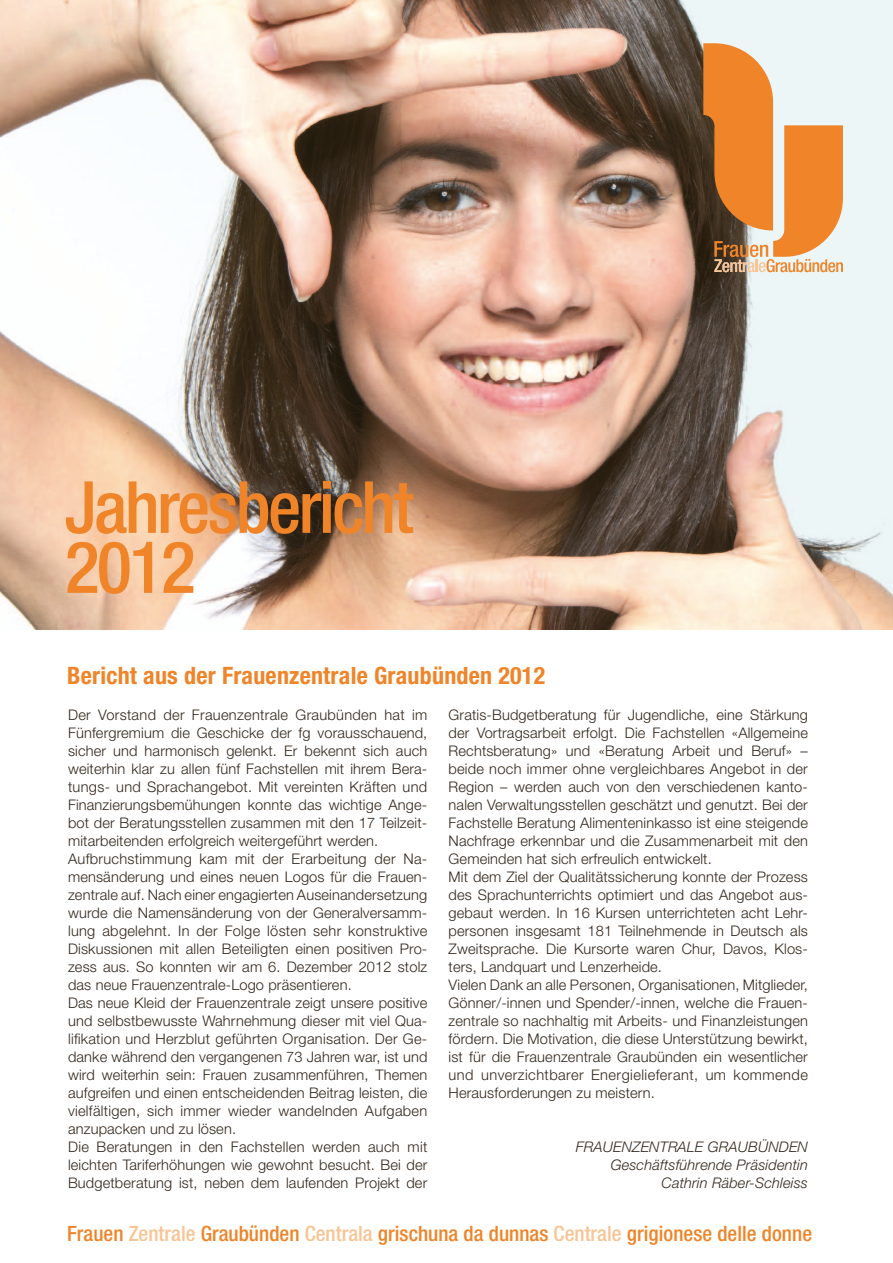
<style>
.page{position:relative;width:893px;height:1263px;background:#fff}
.page>*{position:absolute;margin:0;border:0;box-sizing:border-box;transform-origin:0 0}
.t1{font:500 condensed 72px/60px "Helvetica Neue";letter-spacing:-.035em;color:#ef8428}
.t2{font:700 condensed 24px "Helvetica Neue";letter-spacing:.01em;color:#ef8428}
.t3{font:500 condensed 21.15px "Helvetica Neue";color:#ef8428}
.t4{font:300 14.7px/18px "Helvetica Neue";letter-spacing:.01em;color:#33271c}
.t5{font:italic 300 14.7px/18px "Helvetica Neue";letter-spacing:.01em;color:#33271c;text-align:right}
.s1{color:#f9c493}
</style>
<div class="page">
<img style="left:0;top:0;width:893px;height:630px">
<svg style="left:703px;top:43px;width:140px;height:229px;background:#da9f6a"></svg>
<h1 class="t1" style="left:65px;top:476px;width:350px">Jahresbericht<br>2012</h1>
<h2 class="t2" style="left:67px;top:661px;width:480px">Bericht aus der Frauenzentrale Graubünden 2012</h2>
<p class="t4" style="left:449px;top:705px;width:361px">Gratis-Budgetberatung für Jugendliche, eine Stärkung der Vortragsarbeit erfolgt. Die Fachstellen «Allgemeine Rechtsberatung» und «Beratung Arbeit und Beruf» – beide noch immer ohne vergleichbares Angebot in der Region – werden auch von den verschiedenen kanto&shy;nalen Verwaltungsstellen geschätzt und genutzt. Bei der Fachstelle Beratung Alimenteninkasso ist eine steigende Nachfrage erkennbar und die Zusammenarbeit mit den Gemeinden hat sich erfreulich entwickelt.<br>Mit dem Ziel der Qualitätssicherung konnte der Prozess des Sprachunter richts optimiert und das Angebot aus&shy;gebaut werden. In 16 Kursen unterrichteten acht Lehr&shy;personen insgesamt 181 Teilnehmende in Deutsch als Zweitsprache. Die Kursorte waren Chur, Davos, Klos&shy;ters, Landquart und Lenzerheide.<br>Vielen Dank an alle Personen, Organisationen, Mitglieder, Gönner/-innen und Spender/-innen, welche die Frauen&shy;zentrale so nachhaltig mit Arbeits- und Finanzleistungen fördern. Die Motivation, die diese Unterstützung bewirkt, ist für die Frauenzentrale Graubünden ein wesentlicher und unverzichtbarer Ener gielieferant, um kommende Herausforderungen zu meistern.</p>
<p class="t5" style="left:576px;top:1138px;width:234px">FRAUENZENTRALE GRAUBÜNDEN<br>Geschäftsführende Präsidentin<br>Cathrin Räber-Schleiss</p>
<p class="t4" style="left:68px;top:706px;width:361px">Der Vorstand der Frauenzentrale Graubünden hat im Fünfergremium die Geschicke der fg vorausschauend, sicher und harmonisch gelenkt. Er bekennt sich auch weiterhin klar zu allen fünf Fachstellen mit ihrem Bera&shy;tungs- und Sprachangebot. Mit vereinten Kräften und Finanzierungsbemühungen konnte das wichtige Ange&shy;bot der Beratungsstellen zusammen mit den 17 Teilzeit&shy;mitarbeitenden erfolgreich weitergeführt werden.<br>Aufbruchstimmung kam mit der Erarbeitung der Na&shy;mensände rung und eines neuen Logos für die Frauen&shy;zentrale auf. Nach einer engagierten Auseinander setzung wurde die Namensänderung von der Generalversamm&shy;lung abgelehnt. In der Folge lösten sehr konstruktive Diskussionen mit allen Beteiligten einen positiven Pro&shy;zess aus. So konnten wir am 6. Dezember 2012 stolz das neue Frauenzentrale-Logo präsentieren.<br>Das neue Kleid der Frauenzentrale zeigt unsere positive und selbstbewusste Wahr nehmung dieser mit viel Qua&shy;li fikation und Herzblut geführten Organisation. Der Ge&shy;danke während den vergangenen 73 Jahren war, ist und wird weiterhin sein: Frauen zusammenführen, Themen auf greifen und einen entscheidenden Beitrag leisten, die vielfältigen, sich immer wieder wan delnden Aufgaben anzupacken und zu lösen.<br>Die Beratungen in den Fachstellen werden auch mit leichten Tariferhöhungen wie gewohnt besucht. Bei der Budgetberatung ist, neben dem laufenden Projekt der</p>
<h3 class="t3" style="left:67px;top:1220px;width:746px">Frauen <span class="s1">Zentrale</span> Graubünden <span class="s1">Centrala</span> grischuna da dunnas <span class="s1">Centrale</span> grigionese delle donne</h3>
</div>
